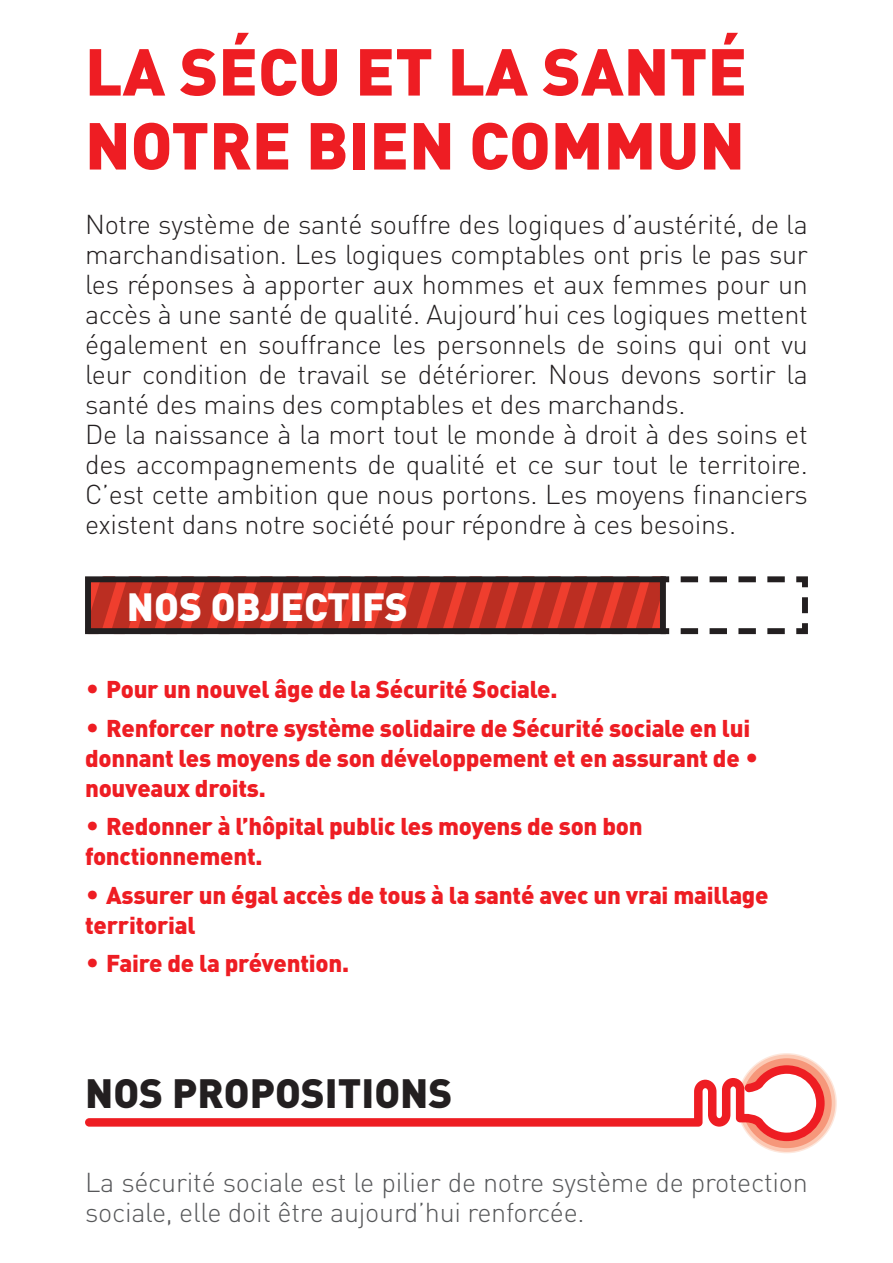
<style>
.page{position:relative;width:893px;height:1263px;background:#fff}
.page>*{position:absolute;margin:0;border:0;box-sizing:border-box;transform-origin:0 0}
.t1{font:900 65.1px/73.8px "DIN";color:#ee1d23}
.t2{font:900 40.5px "DIN";color:#231f20}
.t3{font:900 39px "DIN";color:#fff}
.t4{font:300 27px/30px "DIN";letter-spacing:-.01em;color:#231f20}
.t5{font:300 27px/30px "DIN";letter-spacing:-.01em;color:#57585a}
.t6{font:900 24px/30px "DIN";letter-spacing:-.01em;color:#ee1d23}
.s1{font-weight:300;font-size:27px}
</style>
<div class="page">
<svg style="left:85px;top:576px;width:723px;height:59px"></svg>
<svg style="left:737px;top:1053px;width:100px;height:100px"></svg>
<div style="left:738px;top:1054px;width:97px;height:98px;background:#fcc9b4;border-radius:50%"></div>
<div style="left:742px;top:1058px;width:90px;height:90px;background:#f6977a;border-radius:50%"></div>
<svg style="left:85px;top:1065px;width:740px;height:76px"></svg>
<h1 class="t1" style="left:85px;top:32px;width:664px">LA SÉCU ET LA SANTÉ<br>NOTRE BIEN COMMUN</h1>
<p class="t4" style="left:85px;top:209px;width:724px">Notre système de santé souffre des logiques d’austérité, de la marchandisation. Les logiques comptables ont pris le pas sur les réponses à apporter aux hommes et aux femmes pour un accès à une santé de qualité. Aujourd’hui ces logiques mettent également en souffrance les personnels de soins qui ont vu leur condition de travail se détériorer. Nous devons sortir la santé des mains des comptables et des marchands.<br>De la naissance à la mort tout le monde à droit à des soins et des accompagnements de qualité et ce sur tout le territoire.<br>C’est cette ambition que nous portons. Les moyens financiers existent dans notre société pour répondre à ces besoins.</p>
<h3 class="t3" style="left:127px;top:580px;width:282px">NOS OBJECTIFS</h3>
<p class="t6" style="left:85px;top:673px;width:474px"><span class="s1">•</span> Pour un nouvel âge de la Sécurité Sociale.</p>
<p class="t6" style="left:85px;top:712px;width:676px"><span class="s1">•</span> Renforcer notre système solidaire de Sécurité sociale en lui donnant les moyens de son développement et en assurant de <span class="s1">• </span>nouveaux droits.</p>
<p class="t6" style="left:85px;top:810px;width:559px"><span class="s1">•</span> Redonner à l’hôpital public les moyens de son bon fonctionnement.</p>
<p class="t6" style="left:85px;top:879px;width:685px"><span class="s1">•</span> Assurer un égal accès de tous à la santé avec un vrai maillage territorial</p>
<p class="t6" style="left:85px;top:947px;width:266px"><span class="s1">•</span> Faire de la prévention.</p>
<h2 class="t2" style="left:85px;top:1066px;width:369px">NOS PROPOSITIONS</h2>
<p class="t5" style="left:85px;top:1167px;width:724px">La sécurité sociale est le pilier de notre système de protection sociale, elle doit être aujourd’hui renforcée.</p>
</div>
